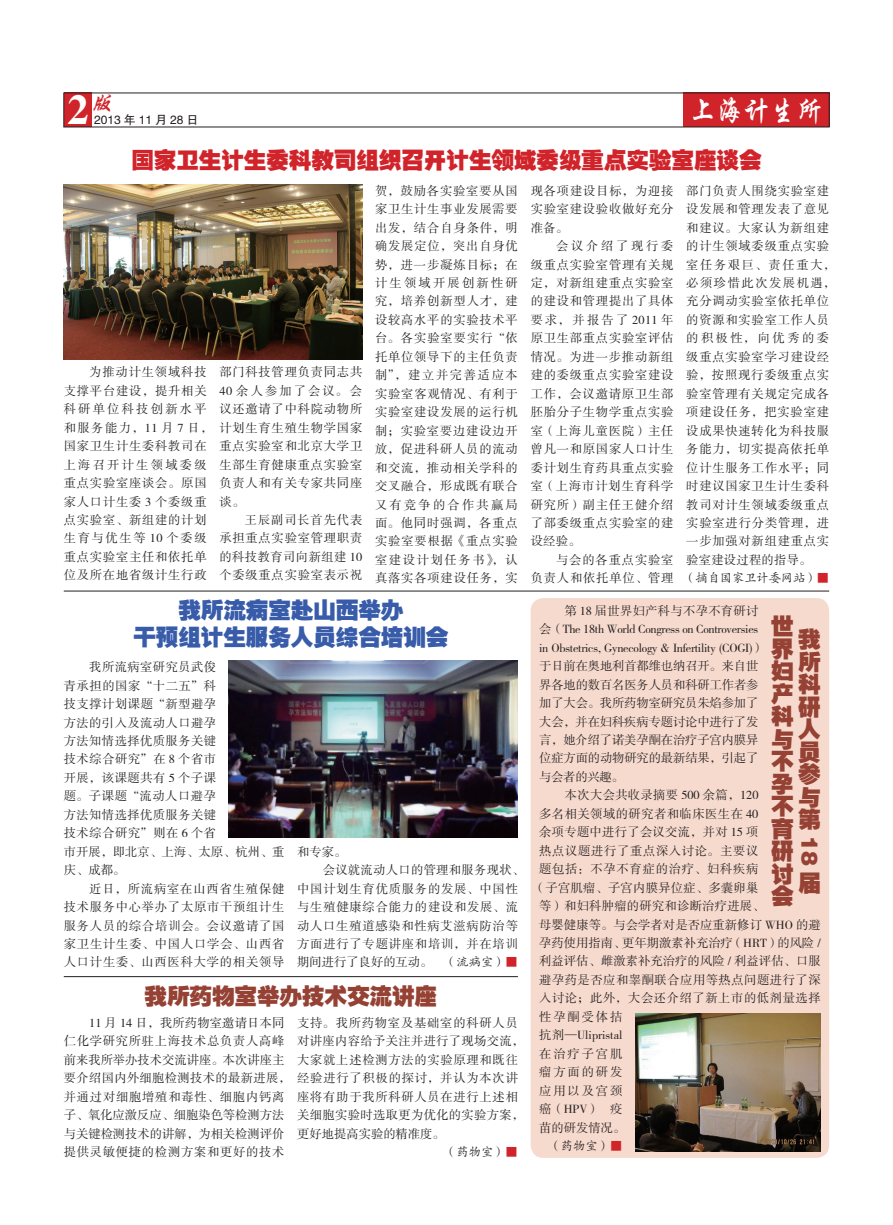
<style>
.page{position:relative;width:893px;height:1225px;background:#fff}
.page>*{position:absolute;margin:0;border:0;box-sizing:border-box;transform-origin:0 0}
.t1{font:700 42.45px "Times";color:#fff}
.t2{font:30px "FZXKJW GB1 0";color:#fff;scale:.89 1}
.t3{font:italic 23.25px "FZXKJW GB1 0";color:#d1232a}
.t4{font:22.5px/22.5px "FZCCHJW GB1 0";color:#954134;text-align:justify}
.t5{font:22.5px "FZCCHJW GB1 0";color:#d1232a}
.t6{font:22.5px/27px "FZCCHJW GB1 0";color:#385caa;text-align:center}
.t7{font:12.3px/18.5px "FZSSJW GB1 0";letter-spacing:.06em;color:#231f20;text-align:justify}
.t8{font:12.3px/18.5px "FZSSJW GB1 0";letter-spacing:-.01em;color:#231f20}
.t9{font:12.3px/18.5px "FZSSJW GB1 0";letter-spacing:.03em;color:#231f20}
.t10{font:12.3px/18.5px "FZSSJW GB1 0";letter-spacing:.035em;color:#231f20}
.t11{font:12.3px "FZSSJW GB1 0";color:#231f20}
.t12{font:12.3px "FZSSJW GB1 0";letter-spacing:.025em;color:#231f20}
.t13{font:12.3px "FZSSJW GB1 0";letter-spacing:.005em;color:#231f20}
.t14{font:12.3px "FZSSJW GB1 0";letter-spacing:.04em;color:#231f20}
.t15{font:12.3px "FZKTJW GB1 0";letter-spacing:-.01em;color:#231f20}
.t16{font:12.3px "FZSSJW GB1 0";letter-spacing:.02em;color:#231f20}
.t17{font:12px "FZHTJW GB1 0";color:#231f20}
.s1{font-family:"FZSSJW GB1 0";color:#d1232a}
.s2{font-family:"FZKTJW GB1 0"}
.s3{color:#d1232a}
</style>
<div class="page">
<div style="left:531px;top:598px;width:298px;height:559px;background:#f7dace;border-radius:13px"></div>
<div style="left:64px;top:93px;width:27px;height:34px;background:#d1232a"></div>
<div style="left:683px;top:93px;width:146px;height:34px;background:#d1232a"></div>
<img style="left:64px;top:184px;width:298px;height:175px">
<img style="left:229px;top:660px;width:289px;height:178px">
<img style="left:635px;top:1013px;width:186px;height:138px">
<hr style="left:64px;top:590px;width:765px;height:1px;background:#231f20">
<hr style="left:64px;top:976px;width:454px;height:1px;background:#231f20">
<h3 class="t3" style="left:89px;top:91px;width:32px">版</h3>
<h2 class="t2" style="left:689px;top:95px;width:152px">上海计生所</h2>
<h3 class="t5" style="left:131px;top:148px;width:632px">国家卫生计生委科教司组织召开计生领域委级重点实验室座谈会</h3>
<h1 class="t1" style="left:68px;top:84px;width:23px">2</h1>
<p class="t17" style="left:94px;top:113px;width:106px">2013 年 11 月 28 日</p>
<p class="t7" style="left:64px;top:363px;width:151px;text-align:left;text-indent:25px">为推动计生领域科技支撑平台建设，提升相关科研单位科技创新水平和服务能力，11 月 7 日，国家卫生计生委科教司在上海召开计生领域委级重点实验室座谈会。原国家人口计生委 3 个委级重点实验室、新组建的计划生育与优生等 10 个委级重点实验室主任和依托单位及所在地省级计生行政</p>
<p class="t7" style="left:219px;top:363px;width:144px">部门科技管理负责同志共40 余人参加了会议。会议还邀请了中科院动物所计划生育生殖生物学国家重点实验室和北京大学卫生部生育健康重点实验室负责人和有关专家共同座谈。</p>
<p class="t7" style="left:219px;top:511px;width:144px;text-indent:25px">王辰副司长首先代表承担重点实验室管理职责的科技教育司向新组建 10个委级重点实验室表示祝</p>
<p class="t7" style="left:375px;top:182px;width:144px">贺，鼓励各实验室要从国家卫生计生事业发展需要出发，结合自身条件，明确发展定位，突出自身优势，进一步凝炼目标；在计生领域开展创新性研究，培养创新型人才，建设较高水平的实验技术平台。各实验室要实行“依托单位领导下的主任负责制”，建立并完善适应本实验室客观情况、有利于实验室建设发展的运行机制；实验室要边建设边开放，促进科研人员的流动和交流，推动相关学科的交叉融合，形成既有联合又有竞争的合作共赢局面。他同时强调，各重点实验室要根据《重点实验室建设计划任务书》，认真落实各项建设任务，实</p>
<p class="t7" style="left:531px;top:182px;width:144px">现各项建设目标，为迎接实验室建设验收做好充分准备。</p>
<p class="t7" style="left:531px;top:237px;width:144px;text-indent:25px">会议介绍了现行委级重点实验室管理有关规定，对新组建重点实验室的建设和管理提出了具体要求，并报告了 2011 年原卫生部重点实验室评估情况。为进一步推动新组建的委级重点实验室建设工作，会议邀请原卫生部胚胎分子生物学重点实验室（上海儿童医院）主任曾凡一和原国家人口计生委计划生育药具重点实验室（上海市计划生育科学研究所）副主任王健介绍了部委级重点实验室的建设经验。</p>
<p class="t7" style="left:531px;top:551px;width:144px;text-align:right">与会的各重点实验室<br>负责人和依托单位、管理</p>
<p class="t7" style="left:686px;top:182px;width:151px;text-align:left">部门负责人围绕实验室建设发展和管理发表了意见和建议。大家认为新组建的计生领域委级重点实验室任务艰巨、责任重大，必须珍惜此次发展机遇，充分调动实验室依托单位的资源和实验室工作人员的积极性，向优秀的委级重点实验室学习建设经验，按照现行委级重点实验室管理有关规定完成各项建设任务，把实验室建设成果快速转化为科技服务能力，切实提高依托单位计生服务工作水平；同时建议国家卫生计生委科教司对计生领域委级重点实验室进行分类管理，进一步加强对新组建重点实验室建设过程的指导。</p>
<p class="t15" style="left:683px;top:572px;width:147px">（摘自国家卫计委网站）<span class="s1">■</span></p>
<h3 class="t6" style="left:133px;top:597px;width:317px">我所流病室赴山西举办<br>干预组计生服务人员综合培训会</h3>
<p class="t10" style="left:64px;top:658px;width:222px;text-indent:25px">我所流病室研究员武俊<br>青承担的国家“十二五”科<br>技支撑计划课题“新型避孕<br>方法的引入及流动人口避孕<br>方法知情选择优质服务关键<br>技术综合研究”在 8 个省市<br>开展，该课题共有 5 个子课<br>题。子课题“流动人口避孕<br>方法知情选择优质服务关键<br>技术综合研究”则在 6 个省<br>市开展，即北京、上海、太原、杭州、重庆、成都。</p>
<p class="t7" style="left:64px;top:880px;width:222px;text-indent:25px">近日，所流病室在山西省生殖保健技术服务中心举办了太原市干预组计生服务人员的综合培训会。会议邀请了国家卫生计生委、中国人口学会、山西省人口计生委、山西医科大学的相关领导</p>
<p class="t7" style="left:297px;top:843px;width:51px">和专家。</p>
<p class="t12" style="left:323px;top:863px;width:203px">会议就流动人口的管理和服务现状、</p>
<p class="t7" style="left:297px;top:880px;width:222px">中国计划生育优质服务的发展、中国性</p>
<p class="t7" style="left:297px;top:898px;width:222px">与生殖健康综合能力的建设和发展、流</p>
<p class="t7" style="left:297px;top:916px;width:222px">动人口生殖道感染和性病艾滋病防治等</p>
<p class="t7" style="left:297px;top:935px;width:222px">方面进行了专题讲座和培训，并在培训</p>
<p class="t11" style="left:297px;top:955px;width:222px">期间进行了良好的互动。 <span class="s2">（流病室）</span><span class="s3">■</span></p>
<h3 class="t4" style="left:145px;top:985px;width:294px">我所药物室举办技术交流讲座</h3>
<p class="t9" style="left:64px;top:1014px;width:228px;text-indent:25px">11 月 14 日，我所药物室邀请日本同仁化学研究所驻上海技术总负责人高峰前来我所举办技术交流讲座。本次讲座主要介绍国内外细胞检测技术的最新进展，并通过对细胞增殖和毒性、细胞内钙离子、氧化应激反应、细胞染色等检测方法与关键检测技术的讲解，为相关检测评价提供灵敏便捷的检测方案和更好的技术</p>
<p class="t7" style="left:297px;top:1014px;width:228px;text-align:left">支持。我所药物室及基础室的科研人员对讲座内容给予关注并进行了现场交流，大家就上述检测方法的实验原理和既往经验进行了积极的探讨，并认为本次讲座将有助于我所科研人员在进行上述相关细胞实验时选取更为优化的实验方案，更好地提高实验的精准度。</p>
<p class="t15" style="left:444px;top:1145px;width:75px">（药物室）<span class="s1">■</span></p>
<p class="t8" style="left:539px;top:602px;width:227px;text-indent:25px">第 18 届世界妇产科与不孕不育研讨会（The 18th World Congress on Controversies in Obstetrics, Gynecology &amp; Infertility (COGI)）于日前在奥地利首都维也纳召开。来自世界各地的数百名医务人员和科研工作者参加了大会。我所药物室研究员朱焰参加了大会，并在妇科疾病专题讨论中进行了发言，她介绍了诺美孕酮在治疗子宫内膜异位症方面的动物研究的最新结果，引起了与会者的兴趣。</p>
<p class="t9" style="left:565px;top:786px;width:195px">本次大会共收录摘要 500 余篇，120</p>
<p class="t14" style="left:539px;top:807px;width:221px">多名相关领域的研究者和临床医生在 40</p>
<p class="t12" style="left:539px;top:825px;width:221px">余项专题中进行了会议交流，并对 15 项</p>
<p class="t7" style="left:539px;top:842px;width:221px">热点议题进行了重点深入讨论。主要议</p>
<p class="t7" style="left:539px;top:860px;width:221px">题包括：不孕不育症的治疗、妇科疾病</p>
<p class="t12" style="left:533px;top:881px;width:227px">（子宫肌瘤、子宫内膜异位症、多囊卵巢</p>
<p class="t16" style="left:539px;top:899px;width:227px">等）和妇科肿瘤的研究和诊断治疗进展、</p>
<p class="t13" style="left:539px;top:918px;width:283px">母婴健康等。与会学者对是否应重新修订 WHO 的避</p>
<p class="t11" style="left:539px;top:936px;width:283px">孕药使用指南、更年期激素补充治疗（HRT）的风险 /</p>
<p class="t13" style="left:539px;top:954px;width:283px">利益评估、雌激素补充治疗的风险 / 利益评估、口服</p>
<p class="t14" style="left:539px;top:973px;width:283px">避孕药是否应和睾酮联合应用等热点问题进行了深</p>
<p class="t7" style="left:539px;top:989px;width:283px">入讨论；此外，大会还介绍了新上市的低剂量选择</p>
<p class="t7" style="left:539px;top:1008px;width:85px">性孕酮受体拮</p>
<p class="t11" style="left:539px;top:1028px;width:85px">抗剂—Ulipristal</p>
<p class="t7" style="left:539px;top:1045px;width:85px">在治疗子宫肌</p>
<p class="t7" style="left:539px;top:1063px;width:85px">瘤方面的研发</p>
<p class="t7" style="left:539px;top:1081px;width:85px">应用以及宫颈</p>
<p class="t7" style="left:539px;top:1100px;width:85px">癌（HPV） 疫</p>
<p class="t7" style="left:539px;top:1118px;width:88px">苗的研发情况。</p>
<p class="t15" style="left:549px;top:1139px;width:75px">（药物室）<span class="s1">■</span></p>
<h3 class="t4" style="left:771px;top:615px;width:24px">世界妇产科与不孕不育研讨会</h3>
<h3 class="t4" style="left:798px;top:628px;width:24px">我所科研人员参与第</h3>
<h3 class="t4" style="left:820px;top:836px;width:31px;rotate:90deg">18</h3>
<h3 class="t4" style="left:798px;top:872px;width:23px">届</h3>
</div>
